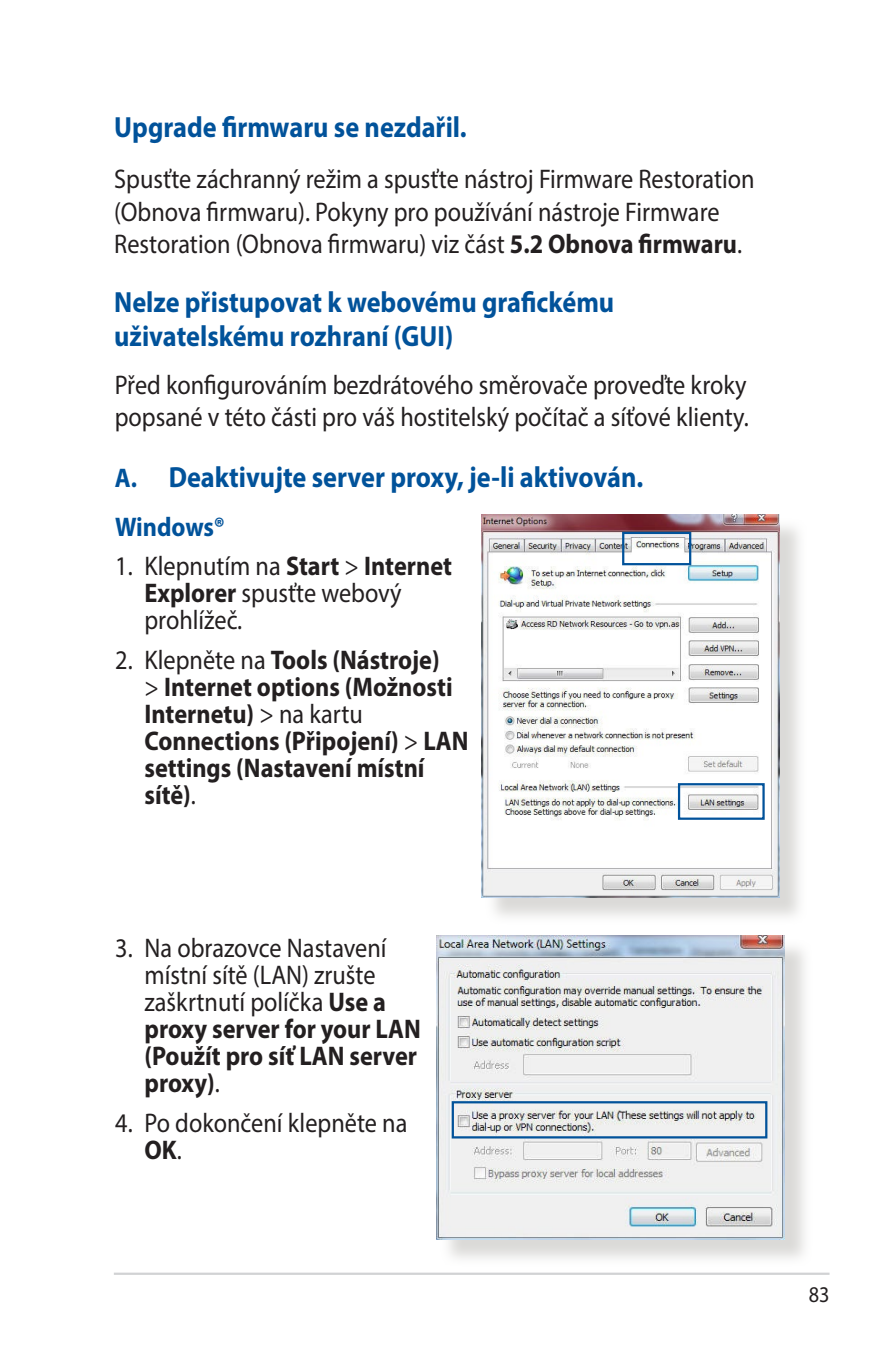
<style>
.page{position:relative;width:893px;height:1346px;background:#fff}
.page>*{position:absolute;margin:0;border:0;box-sizing:border-box;transform-origin:0 0}
.t1{font:700 29.25px/33.8px "Myriad Pro";color:#01529a;scale:.9 1}
.t2{font:27px/27px "Myriad Pro";color:#231f20;scale:.9 1}
.t3{font:700 27px/27px "Myriad Pro";color:#231f20;scale:.9 1}
.t4{font:700 27px "Myriad Pro";letter-spacing:-.005em;color:#01529a;scale:.9 1}
.t5{font:22.5px "Myriad Pro";color:#231f20;scale:.9 1}
.s1{font-weight:700}
.s2{font-size:27px}
.s3{font-weight:400}
</style>
<div class="page">
<hr style="left:114px;top:1272px;width:715px;height:3px;background:#d1d2d4">
<div style="left:485px;top:518px;width:322px;height:407px;background:#cfcecb;opacity:.75"></div>
<img style="left:481px;top:514px;width:298px;height:383px">
<div style="left:622px;top:532px;width:69px;height:33px;border:2px solid #01529a"></div>
<div style="left:678px;top:783px;width:87px;height:37px;border:2px solid #01529a"></div>
<div style="left:440px;top:938px;width:373px;height:328px;background:#cfcecb;opacity:.75"></div>
<img style="left:437px;top:935px;width:348px;height:304px">
<div style="left:452px;top:1101px;width:315px;height:37px;border:2px solid #01529a"></div>
<p class="t1" style="left:114px;top:109px;width:393px">Upgrade firmwaru se nezdařil.</p>
<p class="t2" style="left:114px;top:163px;width:713px;line-height:32.4px">Spusťte záchranný režim a spusťte nástroj Firmware Restoration (Obnova firmwaru). Pokyny pro používání nástroje Firmware<br>Restoration (Obnova firmwaru) viz část <span class="s1">5.2 Obnova firmwaru</span>.</p>
<p class="t1" style="left:114px;top:285px;width:557px">Nelze přistupovat k webovému grafickému uživatelskému rozhraní (GUI)</p>
<p class="t2" style="left:115px;top:368px;width:706px;line-height:32.4px">Před konfigurováním bezdrátového směrovače proveďte kroky popsané v této části pro váš hostitelský počítač a síťové klienty.</p>
<p class="t1" style="left:115px;top:459px;width:589px"><span class="s2">A.</span> Deaktivujte server proxy, je-li aktivován.</p>
<p class="t4" style="left:115px;top:509px;width:124px">Windows®</p>
<p class="t2" style="left:144px;top:552px;width:343px;text-indent:-29px">1. Klepnutím na <span class="s1">Start</span> &gt; <span class="s1">Internet<br>Explorer</span> spusťte webový prohlížeč.</p>
<p class="t3" style="left:144px;top:646px;width:362px;text-indent:-29px"><span class="s3">2. Klepněte na</span> Tools (Nástroje)<br><span class="s3">&gt;</span> Internet options (Možnosti<br>Internetu) <span class="s3">&gt; na kartu<br></span>Connections (Připojení) <span class="s3">&gt;</span> LAN settings (Nastavení místní sítě)<span class="s3">.</span></p>
<p class="t2" style="left:144px;top:933px;width:309px;text-indent:-29px">3. Na obrazovce Nastavení místní sítě (LAN) zrušte zaškrtnutí políčka <span class="s1">Use a proxy server for your LAN (Použít pro síť LAN server proxy)</span>.</p>
<p class="t2" style="left:144px;top:1108px;width:294px;text-indent:-29px">4. Po dokončení klepněte na<br><span class="s1">OK</span>.</p>
<p class="t5" style="left:809px;top:1281px;width:25px">83</p>
</div>
